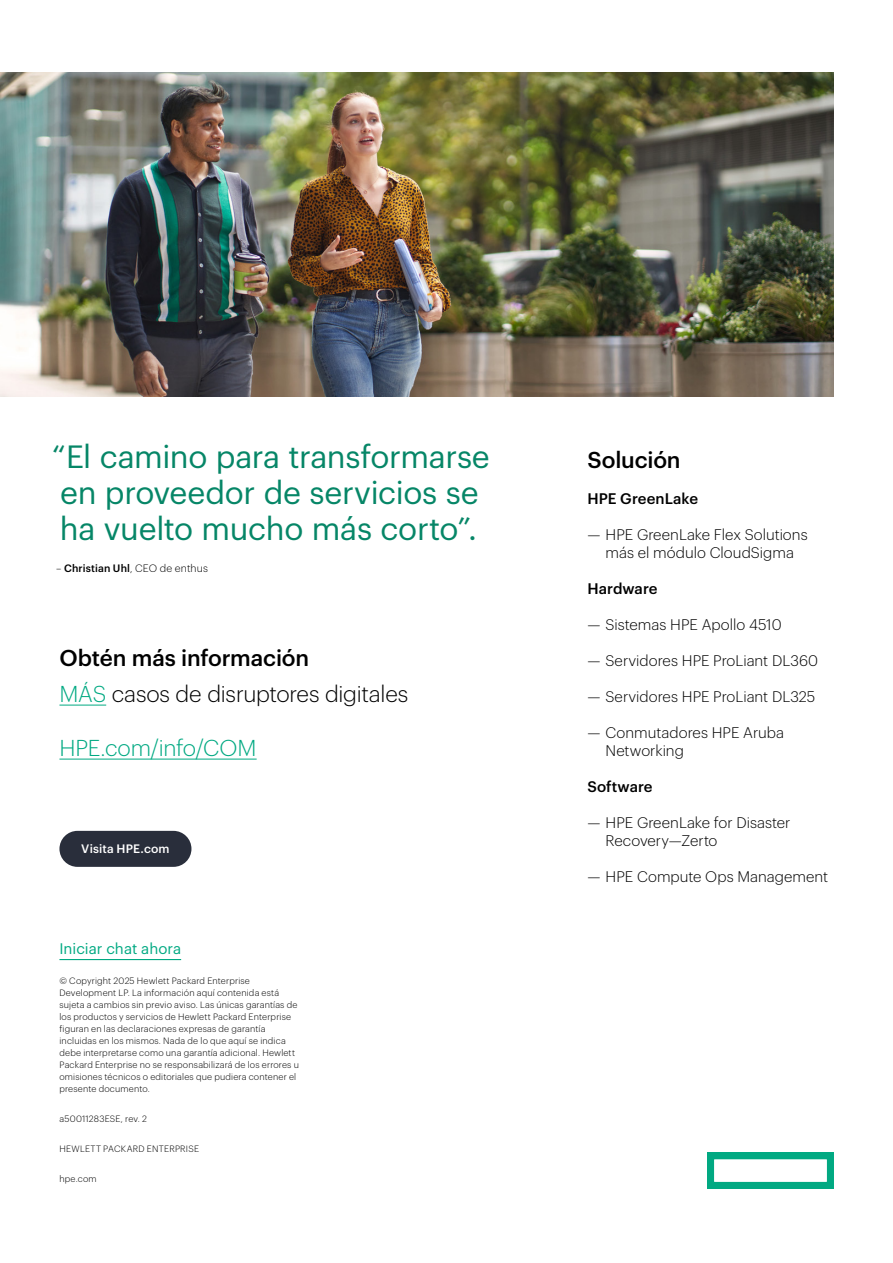
<style>
.page{position:relative;width:893px;height:1263px;background:#fff}
.page>*{position:absolute;margin:0;border:0;box-sizing:border-box;transform-origin:0 0}
.Head_Quote_Sm_G_Reg_21_24pt{font:31.5px/36px "HPE Graphik";letter-spacing:-.01em;color:#068667}
.Body_Lrg_G_Lt_15_18pt{font:300 22.5px "HPE Graphik";letter-spacing:-.01em;color:#000}
.Subhead_1_G_Med_15_18pt{font:500 22.5px "HPE Graphik";letter-spacing:-.005em;color:#000}
.Body_Lrg_G_Lt_15_18pt-2{font:300 22.5px "HPE Graphik";letter-spacing:-.005em;color:#01a982}
.t1{font:300 15px/18px "HPE Graphik";letter-spacing:.005em;color:#000}
.Subhead_2_G_Med_10_12pt{font:500 15px "HPE Graphik";color:#000}
.Chat_G_Reg_10_12pt{font:15px "HPE Graphik";color:#01a982}
.Button_G_Bold_8_10pt{font:500 12px "HPE Graphik";letter-spacing:.015em;color:#fff}
.Caption_G_Lt_7_9pt{font:300 10.5px "HPE Graphik";letter-spacing:.015em;color:#000}
.Legal_G_Reg_6pt{font:300 9px/12px "HPE Graphik";letter-spacing:.02em;color:#000}
.s1{font-weight:500}
.s2{color:#01a982}
</style>
<div class="page">
<img style="left:0;top:72px;width:833px;height:324px">
<hr style="left:59px;top:959px;width:122px;height:1px;background:#01a982">
<hr style="left:59px;top:705px;width:47px;height:1px;background:#01a982">
<hr style="left:59px;top:759px;width:198px;height:1px;background:#01a982">
<div style="left:59px;top:831px;width:132px;height:36px;background:#292e3b;border-radius:18px"></div>
<img style="left:707px;top:1152px;width:126px;height:36px">
<p class="Head_Quote_Sm_G_Reg_21_24pt" style="left:52px;top:436px;width:439px">“El camino para transformarse en proveedor de servicios se ha vuelto mucho más corto”.</p>
<p class="Caption_G_Lt_7_9pt" style="left:56px;top:560px;width:153px">– <span class="s1">Christian Uhl</span>, CEO de enthus</p>
<p class="Subhead_1_G_Med_15_18pt" style="left:59px;top:641px;width:251px">Obtén más información</p>
<p class="Body_Lrg_G_Lt_15_18pt" style="left:59px;top:677px;width:350px"><span class="s2">MÁS</span> casos de disruptores digitales</p>
<p class="Body_Lrg_G_Lt_15_18pt-2" style="left:59px;top:731px;width:199px">HPE.com/info/COM</p>
<p class="Button_G_Bold_8_10pt" style="left:81px;top:840px;width:90px">Visita HPE.com</p>
<p class="Chat_G_Reg_10_12pt" style="left:59px;top:937px;width:123px">Iniciar chat ahora</p>
<p class="Legal_G_Reg_6pt" style="left:59px;top:974px;width:241px">© Copyright 2025 Hewlett Packard Enterprise Development LP. La información aquí contenida está sujeta a cambios sin previo aviso. Las únicas garantías de los productos y servicios de Hewlett Packard Enterprise figuran en las declaraciones expresas de garantía incluidas en los mismos. Nada de lo que aquí se indica debe interpretarse como una garantía adicional. Hewlett Packard Enterprise no se responsabilizará de los errores u omisiones técnicos o editoriales que pudiera contener el presente documento.</p>
<p class="Legal_G_Reg_6pt" style="left:59px;top:1112px;width:89px">a50011283ESE, rev. 2</p>
<p class="Legal_G_Reg_6pt" style="left:59px;top:1142px;width:141px">HEWLETT PACKARD ENTERPRISE</p>
<p class="Legal_G_Reg_6pt" style="left:59px;top:1172px;width:39px">hpe.com</p>
<p class="Subhead_1_G_Med_15_18pt" style="left:587px;top:443px;width:95px">Solución</p>
<p class="Subhead_2_G_Med_10_12pt" style="left:587px;top:487px;width:112px">HPE GreenLake</p>
<p class="t1" style="left:587px;top:524px;width:222px;text-align:center">— HPE GreenLake Flex Solutions más el módulo CloudSigma</p>
<p class="Subhead_2_G_Med_10_12pt" style="left:587px;top:577px;width:72px">Hardware</p>
<p class="t1" style="left:587px;top:614px;width:196px">— Sistemas HPE Apollo 4510</p>
<p class="t1" style="left:587px;top:650px;width:232px">— Servidores HPE ProLiant DL360</p>
<p class="t1" style="left:587px;top:686px;width:229px">— Servidores HPE ProLiant DL325</p>
<p class="t1" style="left:605px;top:722px;width:180px;text-indent:-18px">— Conmutadores HPE Aruba<br>Networking</p>
<p class="Subhead_2_G_Med_10_12pt" style="left:587px;top:775px;width:67px">Software</p>
<p class="t1" style="left:605px;top:812px;width:186px;text-indent:-18px">— HPE GreenLake for Disaster<br>Recovery—Zerto</p>
<p class="t1" style="left:587px;top:866px;width:242px">— HPE Compute Ops Management</p>
</div>
